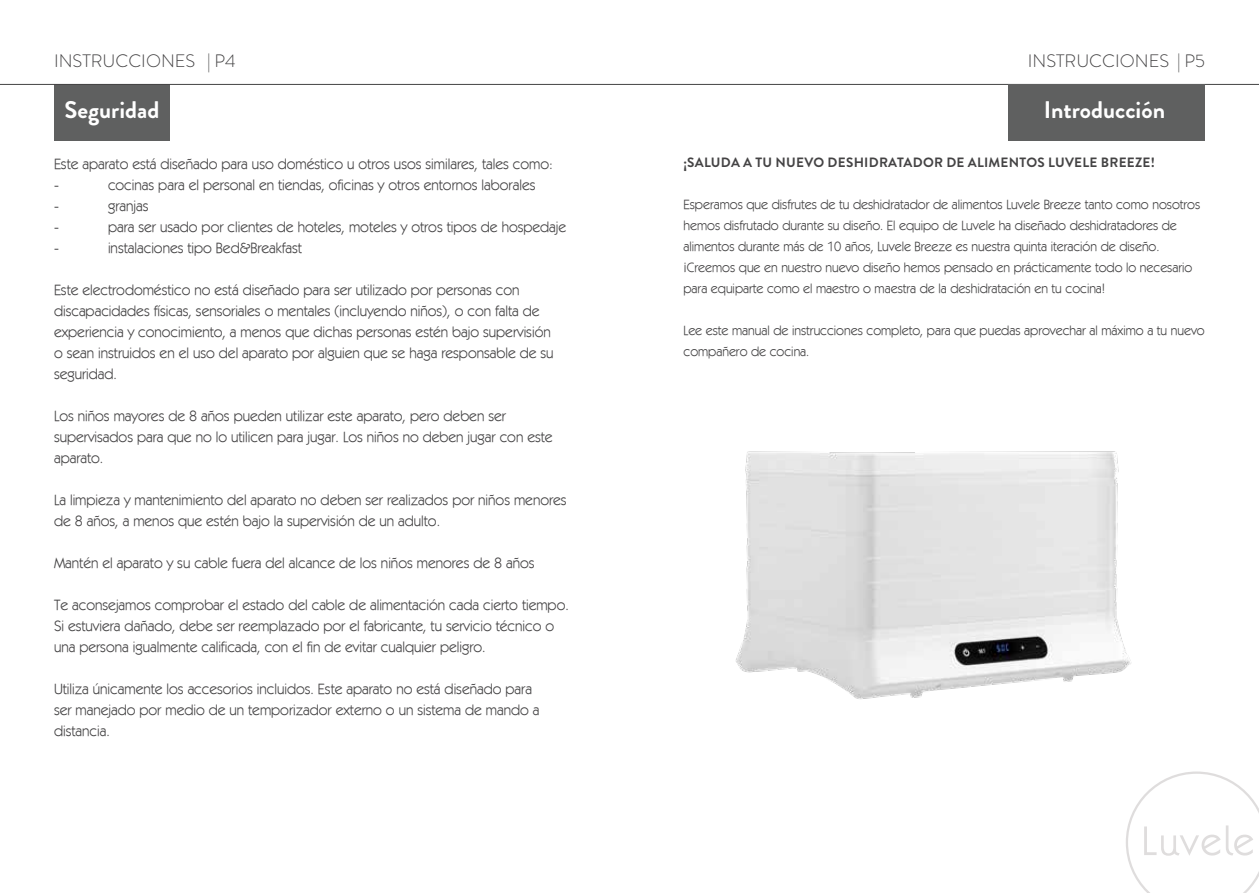
<style>
.page{position:relative;width:1259px;height:893px;background:#fff}
.page>*{position:absolute;margin:0;border:0;box-sizing:border-box;transform-origin:0 0}
.t1{font:700 24px "Brandon Grotesque";color:#fff}
.t2{font:300 18px "Brandon Grotesque";color:#444344}
.t3{font:15px/21px "Kabel IT Cby BT";color:#444344}
.t4{font:13.5px/21px "Kabel IT Cby BT";color:#444344}
.t5{font:700 13.5px "Brandon Grotesque";letter-spacing:.02em;color:#444344}
</style>
<div class="page">
<svg style="left:1126px;top:771px;width:133px;height:122px"></svg>
<div style="left:54px;top:84px;width:116px;height:56px;background:#5f6060"></div>
<hr style="left:0;top:84px;width:1259px;height:1px;background:#444344">
<div style="left:1008px;top:84px;width:197px;height:56px;background:#5f6060"></div>
<img style="left:736px;top:451px;width:395px;height:248px">
<p class="t2" style="left:54px;top:49px;width:183px">INSTRUCCIONES | P4</p>
<p class="t2" style="left:1027px;top:48px;width:179px">INSTRUCCIONES | P5</p>
<h1 class="t1" style="left:1044px;top:93px;width:123px">Introducción</h1>
<p class="t5" style="left:683px;top:153px;width:473px">¡SALUDA A TU NUEVO DESHIDRATADOR DE ALIMENTOS LUVELE BREEZE!</p>
<p class="t4" style="left:683px;top:193px;width:518px">Esperamos que disfrutes de tu deshidratador de alimentos Luvele Breeze tanto como nosotros hemos disfrutado durante su diseño. El equipo de Luvele ha diseñado deshidratadores de alimentos durante más de 10 años, Luvele Breeze es nuestra quinta iteración de diseño. ¡Creemos que en nuestro nuevo diseño hemos pensado en prácticamente todo lo necesario para equiparte como el maestro o maestra de la deshidratación en tu cocina!</p>
<p class="t4" style="left:683px;top:319px;width:523px">Lee este manual de instrucciones completo, para que puedas aprovechar al máximo a tu nuevo compañero de cocina.</p>
<h1 class="t1" style="left:65px;top:93px;width:96px">Seguridad</h1>
<p class="t3" style="left:54px;top:153px;width:500px">Este aparato está diseñado para uso doméstico u otros usos similares, tales como: -</p>
<p class="t3" style="left:108px;top:174px;width:429px">cocinas para el personal en tiendas, oficinas y otros entornos laborales</p>
<p class="t3" style="left:54px;top:195px;width:6px">-</p>
<p class="t3" style="left:108px;top:195px;width:42px">granjas</p>
<p class="t3" style="left:54px;top:216px;width:6px">-</p>
<p class="t3" style="left:108px;top:216px;width:460px">para ser usado por clientes de hoteles, moteles y otros tipos de hospedaje</p>
<p class="t3" style="left:54px;top:237px;width:6px">-</p>
<p class="t3" style="left:108px;top:237px;width:195px">instalaciones tipo Bed&amp;Breakfast</p>
<p class="t3" style="left:54px;top:279px;width:501px">Este electrodoméstico no está diseñado para ser utilizado por personas con discapacidades físicas, sensoriales o mentales (incluyendo niños), o con falta de experiencia y conocimiento, a menos que dichas personas estén bajo supervisión o sean instruidos en el uso del aparato por alguien que se haga responsable de su seguridad.</p>
<p class="t3" style="left:54px;top:405px;width:500px">Los niños mayores de 8 años pueden utilizar este aparato, pero deben ser supervisados para que no lo utilicen para jugar. Los niños no deben jugar con este aparato.</p>
<p class="t3" style="left:54px;top:489px;width:514px">La limpieza y mantenimiento del aparato no deben ser realizados por niños menores de 8 años, a menos que estén bajo la supervisión de un adulto.</p>
<p class="t3" style="left:54px;top:552px;width:482px">Mantén el aparato y su cable fuera del alcance de los niños menores de 8 años</p>
<p class="t3" style="left:54px;top:594px;width:516px">Te aconsejamos comprobar el estado del cable de alimentación cada cierto tiempo.<br>Si estuviera dañado, debe ser reemplazado por el fabricante, tu servicio técnico o una persona igualmente calificada, con el fin de evitar cualquier peligro.</p>
<p class="t3" style="left:54px;top:678px;width:487px">Utiliza únicamente los accesorios incluidos. Este aparato no está diseñado para ser manejado por medio de un temporizador externo o un sistema de mando a distancia.</p>
</div>
